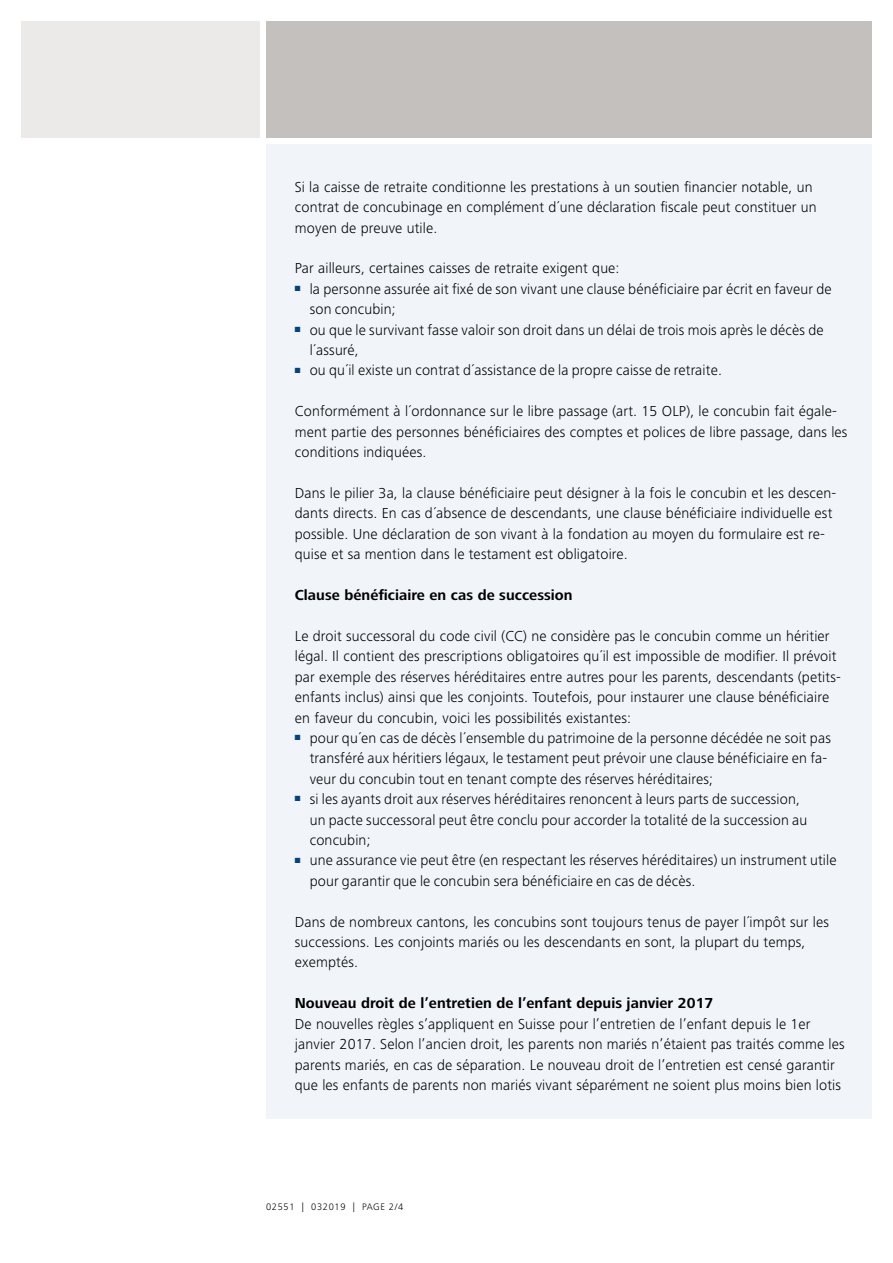
<style>
.page{position:relative;width:893px;height:1263px;background:#fff}
.page>*{position:absolute;margin:0;border:0;box-sizing:border-box;transform-origin:0 0}
.t1{font:300 15px/20.4px "Frutiger Next LT";letter-spacing:.01em;color:#000}
.t2{font:700 15px "Frutiger Next LT";letter-spacing:.005em;color:#000}
.t3{font:300 9.75px "Frutiger Next LT";letter-spacing:.07em;color:#000}
</style>
<div class="page">
<div style="left:266px;top:144px;width:606px;height:975px;background:#f1f5fa"></div>
<div style="left:21px;top:21px;width:239px;height:117px;background:#ebeae9"></div>
<div style="left:266px;top:21px;width:606px;height:117px;background:#c4c0be"></div>
<p class="t1" style="left:295px;top:177px;width:523px">Si la caisse de retraite conditionne les prestations à un soutien financier notable, un contrat de concubinage en complément d´une déclaration fiscale peut constituer un moyen de preuve utile.</p>
<p class="t1" style="left:295px;top:258px;width:326px">Par ailleurs, certaines caisses de retraite exigent que:</p>
<p class="t1" style="left:310px;top:279px;width:523px;text-indent:-15px"><sup>■</sup> la personne assurée ait fixé de son vivant une clause bénéficiaire par écrit en faveur de son concubin;</p>
<p class="t1" style="left:310px;top:320px;width:515px;text-indent:-15px"><sup>■</sup> ou que le survivant fasse valoir son droit dans un délai de trois mois après le décès de l´assuré,</p>
<p class="t1" style="left:295px;top:360px;width:429px"><sup>■</sup> ou qu´il existe un contrat d´assistance de la propre caisse de retraite.</p>
<p class="t1" style="left:295px;top:401px;width:554px">Conformément à l´ordonnance sur le libre passage (art. 15 OLP), le concubin fait égale&shy;ment partie des personnes bénéficiaires des comptes et polices de libre passage, dans les conditions indiquées.</p>
<p class="t1" style="left:295px;top:483px;width:543px">Dans le pilier 3a, la clause bénéficiaire peut désigner à la fois le concubin et les descen&shy;dants directs. En cas d´absence de descendants, une clause bénéficiaire individuelle est possible. Une déclaration de son vivant à la fondation au moyen du formulaire est re&shy;quise et sa mention dans le testament est obligatoire.</p>
<p class="t2" style="left:295px;top:587px;width:279px">Clause bénéficiaire en cas de succession</p>
<p class="t1" style="left:295px;top:626px;width:547px">Le droit successoral du code civil (CC) ne considère pas le concubin comme un héritier légal. Il contient des prescriptions obligatoires qu´il est impossible de modifier. Il prévoit par exemple des réserves héréditaires entre autres pour les parents, descendants (petits&shy;enfants inclus) ainsi que les conjoints. Toutefois, pour instaurer une clause bénéficiaire en faveur du concubin, voici les possibilités existantes:</p>
<p class="t1" style="left:310px;top:728px;width:523px;text-indent:-15px"><sup>■</sup> pour qu´en cas de décès l´ensemble du patrimoine de la personne décédée ne soit pas transféré aux héritiers légaux, le testament peut prévoir une clause bénéficiaire en fa&shy;veur du concubin tout en tenant compte des réserves héréditaires;</p>
<p class="t1" style="left:310px;top:789px;width:499px;text-indent:-15px"><sup>■</sup> si les ayants droit aux réserves héréditaires renoncent à leurs parts de succession, un pacte successoral peut être conclu pour accorder la totalité de la succession au concubin;</p>
<p class="t1" style="left:310px;top:850px;width:528px;text-indent:-15px"><sup>■</sup> une assurance vie peut être (en respectant les réserves héréditaires) un instrument utile pour garantir que le concubin sera bénéficiaire en cas de décès.</p>
<p class="t1" style="left:295px;top:911px;width:536px">Dans de nombreux cantons, les concubins sont toujours tenus de payer l´impôt sur les successions. Les conjoints mariés ou les descendants en sont, la plupart du temps, exemptés.</p>
<p class="t2" style="left:295px;top:995px;width:420px">Nouveau droit de l’entretien de l’enfant depuis janvier 2017</p>
<p class="t1" style="left:295px;top:1013px;width:551px">De nouvelles règles s’appliquent en Suisse pour l’entretien de l’enfant depuis le 1er janvier 2017. Selon l’ancien droit, les parents non mariés n’étaient pas traités comme les parents mariés, en cas de séparation. Le nouveau droit de l’entretien est censé garantir que les enfants de parents non mariés vivant séparément ne soient plus moins bien lotis</p>
<p class="t3" style="left:266px;top:1202px;width:139px">02551 | 032019 | PAGE 2/4</p>
</div>
